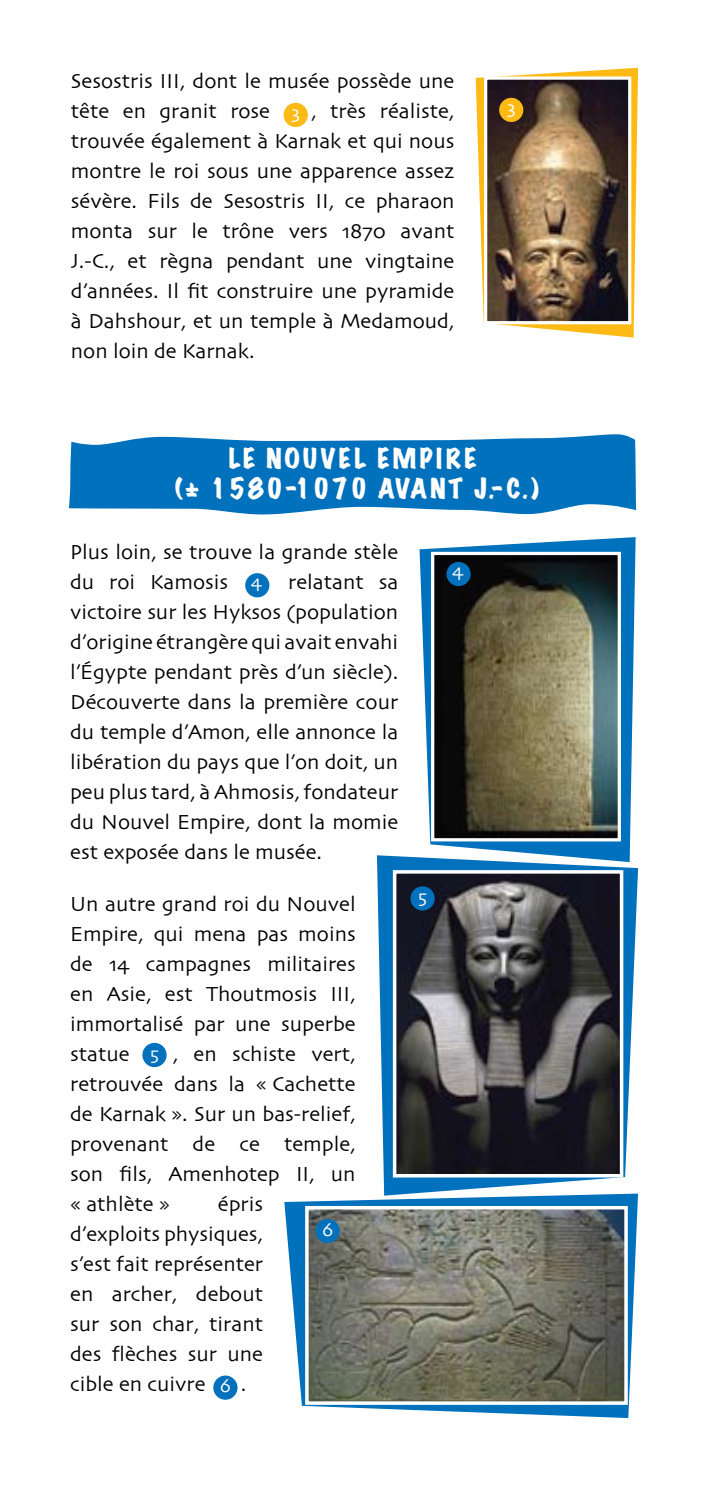
<style>
.page{position:relative;width:709px;height:1489px;background:#fff}
.page>*{position:absolute;margin:0;border:0;box-sizing:border-box;transform-origin:0 0}
.t1{font:expanded 25px/30px "Marker Felt";letter-spacing:.1em;color:#fff;text-align:center}
.t2{font:21.25px/30px "Skia";color:#000;text-align:justify}
.t3{font:19.5px "Skia";color:#fff}
.s1{color:#fff}
</style>
<div class="page">
<svg style="left:69px;top:434px;width:567px;height:80px;background:#2082c4"></svg>
<svg style="left:475px;top:68px;width:163px;height:269px"></svg>
<img style="left:488px;top:80px;width:139px;height:240px">
<div style="left:484px;top:76px;width:147px;height:248px;border:3px solid #fff"></div>
<div style="left:499px;top:98px;width:24px;height:24px;background:#fdb914;border-radius:50%"></div>
<div style="left:283px;top:103px;width:25px;height:24px;background:#fdb914;border-radius:50%"></div>
<svg style="left:419px;top:537px;width:216px;height:318px;fill:#0071bc"></svg>
<img style="left:435px;top:556px;width:182px;height:281px">
<div style="left:431px;top:552px;width:190px;height:289px;border:3px solid #fff"></div>
<div style="left:446px;top:562px;width:24px;height:24px;background:#0071bc;border-radius:50%"></div>
<div style="left:245px;top:573px;width:24px;height:24px;background:#0071bc;border-radius:50%"></div>
<svg style="left:377px;top:855px;width:261px;height:338px;fill:#0071bc"></svg>
<img style="left:398px;top:875px;width:220px;height:297px">
<div style="left:393px;top:870px;width:230px;height:307px;border:4px solid #fff"></div>
<div style="left:410px;top:886px;width:25px;height:24px;background:#0071bc;border-radius:50%"></div>
<div style="left:142px;top:1042px;width:25px;height:25px;background:#0071bc;border-radius:50%"></div>
<svg style="left:284px;top:1193px;width:354px;height:224px;fill:#0071bc"></svg>
<img style="left:309px;top:1209px;width:315px;height:191px">
<div style="left:305px;top:1205px;width:323px;height:199px;border:3px solid #fff"></div>
<div style="left:315px;top:1218px;width:25px;height:24px;background:#0071bc;border-radius:50%"></div>
<div style="left:213px;top:1375px;width:24px;height:24px;background:#0071bc;border-radius:50%"></div>
<p class="t2" style="left:71px;top:67px;width:385px">Sesostris III, dont le musée possède une tête en granit rose <span class="s1">(3)</span>, très réaliste, trouvée également à Karnak et qui nous montre le roi sous une apparence assez sévère. Fils de Sesostris II, ce pharaon monta sur le trône vers 1870 avant J.-C., et règna pendant une vingtaine d’années. Il fit construire une pyramide à Dahshour, et un temple à Medamoud, non loin de Karnak.</p>
<p class="t3" style="left:291px;top:101px;width:10px">3</p>
<p class="t3" style="left:507px;top:96px;width:10px">3</p>
<p class="t1" style="left:175px;top:442px;width:366px">LE NOUVEL EMPIRE<br>(± 1580-1070 AVANT J.-C.)</p>
<p class="t2" style="left:70px;top:538px;width:329px">Plus loin, se trouve la grande stèle du roi Kamosis <span class="s1">(4)</span> relatant sa victoire sur les Hyksos (population d’origine étrangère qui avait envahi l’Égypte pendant près d’un siècle).<br>Découverte dans la première cour du temple d’Amon, elle annonce la libération du pays que l’on doit, un peu plus tard, à Ahmosis, fondateur du Nouvel Empire, dont la momie est exposée dans le musée.</p>
<p class="t2" style="left:70px;top:890px;width:287px">Un autre grand roi du Nouvel Empire, qui mena pas moins de 14 campagnes militaires en Asie, est Thoutmosis III, immortalisé par une superbe statue <span class="s1">(5)</span>, en schiste vert, retrouvée dans la « Cachette de Karnak ». Sur un bas-relief, provenant de ce temple, son fils, Amenhotep II, un « athlète »</p>
<p class="t3" style="left:251px;top:570px;width:13px">4</p>
<p class="t3" style="left:150px;top:1041px;width:11px">5</p>
<p class="t2" style="left:70px;top:1190px;width:194px;text-indent:148px">épris d’exploits physiques, s’est fait représenter en archer, debout sur son char, tirant des flèches sur une cible en cuivre <span class="s1">(6)</span>.</p>
<p class="t3" style="left:322px;top:1217px;width:13px">6</p>
<p class="t3" style="left:220px;top:1373px;width:13px">6</p>
<p class="t3" style="left:418px;top:884px;width:11px">5</p>
<p class="t3" style="left:452px;top:558px;width:13px">4</p>
</div>
